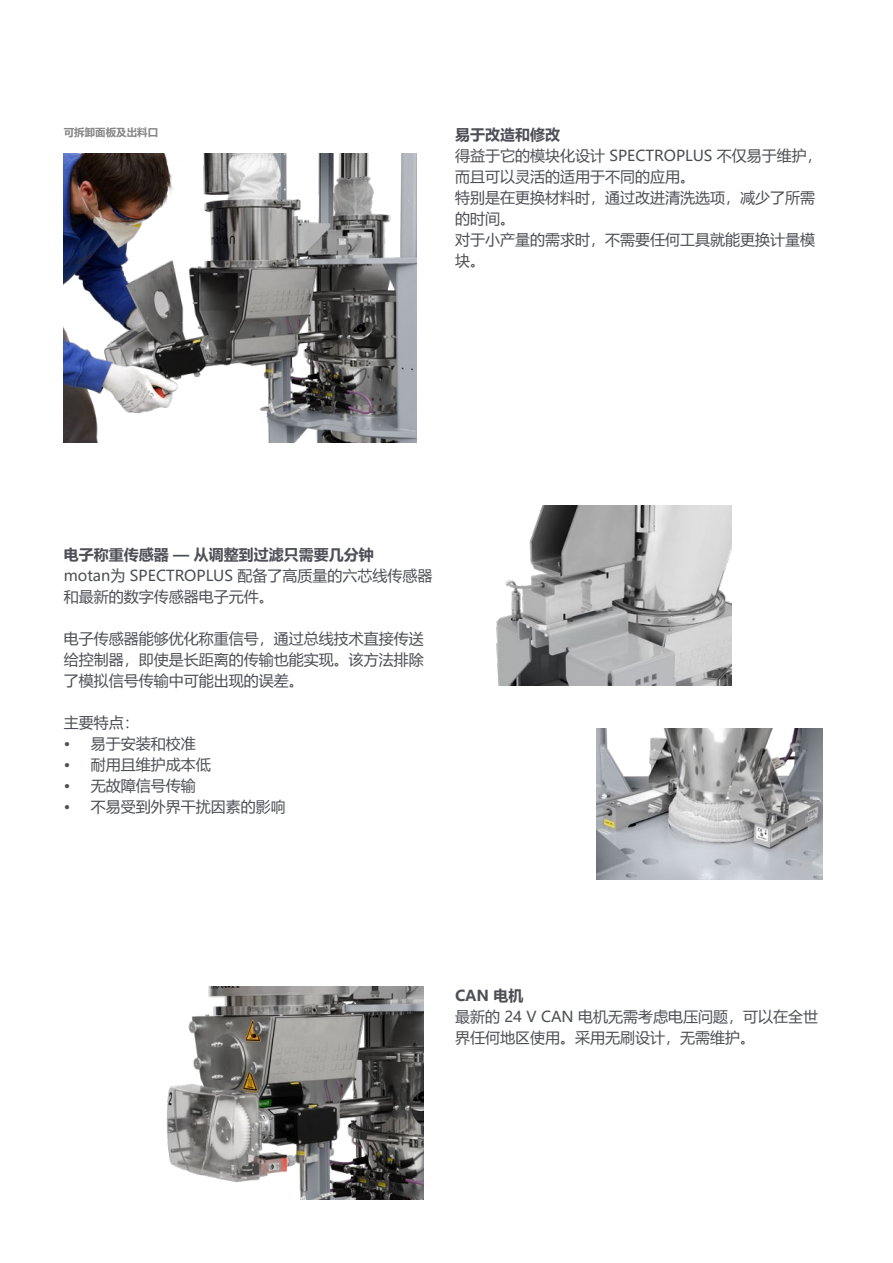
<style>
.page{position:relative;width:893px;height:1263px;background:#fff}
.page>*{position:absolute;margin:0;border:0;box-sizing:border-box;transform-origin:0 0}
.t1{font:15px/21px "Microsoft Ya Hei";color:#4d4f56}
.t2{font:700 15px "Microsoft Ya Hei";color:#4d4f56}
.t3{font:700 10.5px "Microsoft Ya Hei";color:#868786}
</style>
<div class="page">
<img style="left:596px;top:728px;width:227px;height:151px">
<img style="left:496px;top:505px;width:235px;height:181px">
<img style="left:167px;top:986px;width:257px;height:213px">
<img style="left:64px;top:153px;width:353px;height:289px">
<p class="t3" style="left:64px;top:125px;width:96px">可拆卸面板及出料口</p>
<p class="t2" style="left:455px;top:124px;width:106px">易于改造和修改</p>
<p class="t1" style="left:455px;top:144px;width:368px">得益于它的模块化设计 SPECTROPLUS 不仅易于维护，而且可以灵活的适用于不同的应用。<br>特别是在更换材料时，通过改进清洗选项，减少了所需的时间。<br>对于小产量的需求时，不需要任何工具就能更换计量模块。</p>
<p class="t2" style="left:64px;top:544px;width:312px">电子称重传感器 — 从调整到过滤只需要几分钟</p>
<p class="t1" style="left:64px;top:565px;width:370px">motan为 SPECTROPLUS 配备了高质量的六芯线传感器和最新的数字传感器电子元件。</p>
<p class="t1" style="left:64px;top:628px;width:361px;text-align:justify">电子传感器能够优化称重信号，通过总线技术直接传送给控制器，即使是长距离的传输也能实现。该方法排除了模拟信号传输中可能出现的误差。</p>
<p class="t1" style="left:64px;top:712px;width:76px">主要特点：</p>
<p class="t1" style="left:64px;top:733px;width:133px">• 易于安装和校准</p>
<p class="t1" style="left:64px;top:754px;width:148px">• 耐用且维护成本低</p>
<p class="t1" style="left:64px;top:775px;width:133px">• 无故障信号传输</p>
<p class="t1" style="left:64px;top:796px;width:224px">• 不易受到外界干扰因素的影响</p>
<p class="t2" style="left:455px;top:985px;width:70px">CAN 电机</p>
<p class="t1" style="left:455px;top:1005px;width:365px">最新的 24 V CAN 电机无需考虑电压问题，可以在全世界任何地区使用。采用无刷设计，无需维护。</p>
</div>
